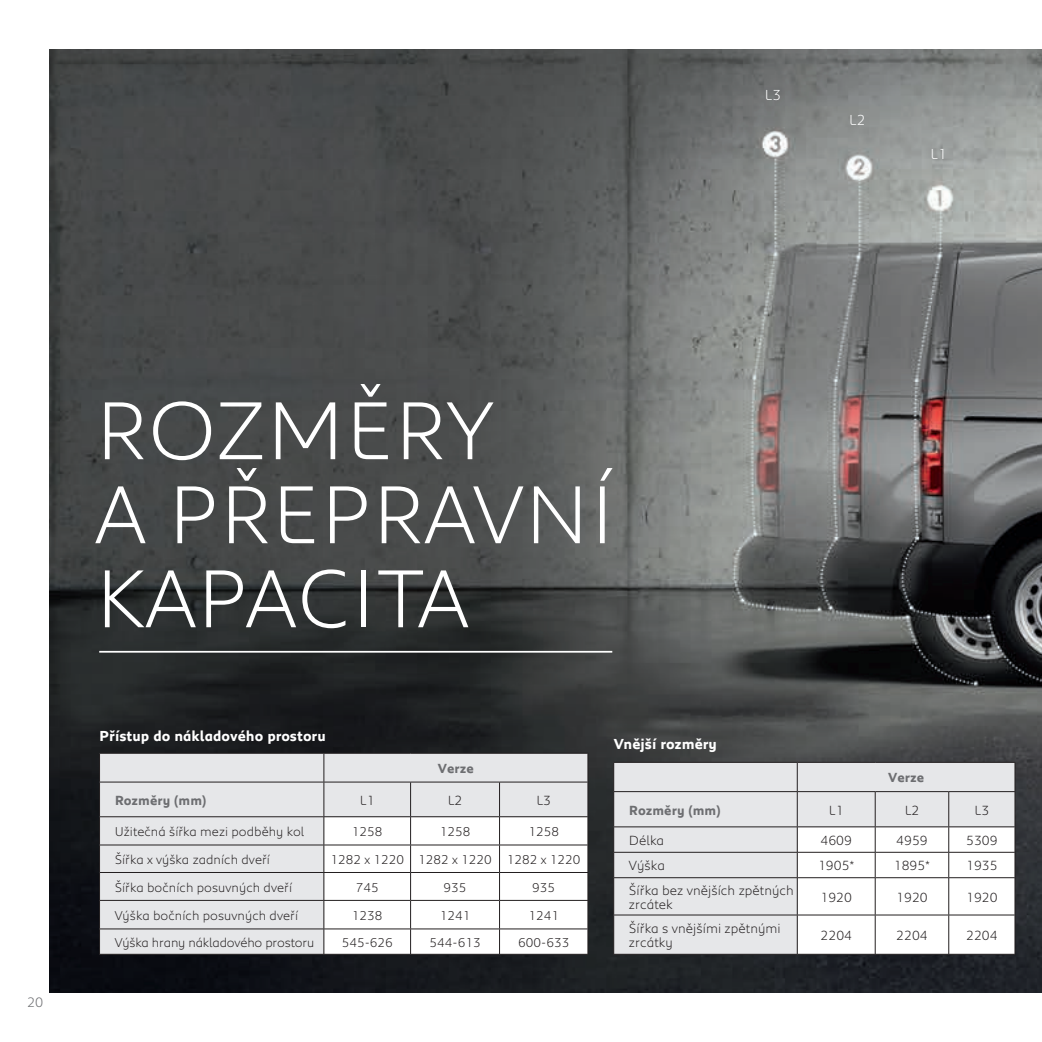
<style>
.page{position:relative;width:1042px;height:1042px;background:#fff}
.page>*{position:absolute;margin:0;border:0;box-sizing:border-box;transform-origin:0 0}
.t1{font:300 84px/84px "Peugeot";letter-spacing:.01em;color:#fff}
.t2{font:700 14.88px "Peugeot";color:#fff}
.t3{font:300 14.88px "Peugeot";color:#fff}
.t4{font:300 14px "Peugeot";color:#6d6e71}
.t5{font:300 13.65px/14.5px "Peugeot";letter-spacing:.005em;color:#231f20}
.t6{font:700 13.65px "Peugeot";letter-spacing:.005em;color:#6d6e71}
.t7{font:700 13.47px "Peugeot";letter-spacing:.005em;color:#6d6e71}
.t8{font:300 13.12px "Peugeot";letter-spacing:.005em;color:#231f20}
</style>
<div class="page">
<img style="left:50px;top:50px;width:992px;height:942px">
<hr style="left:99px;top:651px;width:513px;height:1px;background:#fff">
<div style="left:614px;top:763px;width:400px;height:191px;background:#e6e7e9"></div>
<hr style="left:613px;top:762px;width:184px;height:1px;background:#231f20">
<svg style="left:613px;top:762px;width:1px;height:29px"></svg>
<hr style="left:797px;top:762px;width:78px;height:1px;background:#231f20">
<svg style="left:797px;top:762px;width:1px;height:29px"></svg>
<hr style="left:875px;top:762px;width:140px;height:1px;background:#231f20">
<svg style="left:1014px;top:762px;width:1px;height:29px"></svg>
<hr style="left:613px;top:791px;width:184px;height:1px;background:#231f20">
<hr style="left:613px;top:792px;width:1px;height:34px;background:#231f20">
<hr style="left:797px;top:791px;width:78px;height:1px;background:#231f20">
<hr style="left:797px;top:792px;width:1px;height:34px;background:#231f20">
<hr style="left:875px;top:791px;width:74px;height:1px;background:#231f20">
<hr style="left:875px;top:792px;width:1px;height:34px;background:#231f20">
<hr style="left:949px;top:791px;width:66px;height:1px;background:#231f20">
<hr style="left:948px;top:792px;width:1px;height:34px;background:#231f20">
<hr style="left:1014px;top:792px;width:1px;height:34px;background:#231f20">
<hr style="left:613px;top:826px;width:184px;height:1px;background:#231f20">
<hr style="left:797px;top:826px;width:78px;height:1px;background:#231f20">
<hr style="left:875px;top:826px;width:74px;height:1px;background:#231f20">
<hr style="left:949px;top:826px;width:66px;height:1px;background:#231f20">
<hr style="left:613px;top:852px;width:184px;height:1px;background:#231f20">
<svg style="left:613px;top:827px;width:1px;height:50px"></svg>
<svg style="left:797px;top:827px;width:218px;height:127px"></svg>
<hr style="left:613px;top:877px;width:184px;height:1px;background:#231f20">
<hr style="left:613px;top:878px;width:1px;height:36px;background:#231f20">
<hr style="left:797px;top:877px;width:78px;height:1px;background:#231f20">
<hr style="left:797px;top:878px;width:1px;height:36px;background:#231f20">
<hr style="left:875px;top:877px;width:74px;height:1px;background:#231f20">
<hr style="left:875px;top:878px;width:1px;height:36px;background:#231f20">
<hr style="left:949px;top:877px;width:66px;height:1px;background:#231f20">
<hr style="left:948px;top:878px;width:1px;height:36px;background:#231f20">
<hr style="left:1014px;top:878px;width:1px;height:36px;background:#231f20">
<hr style="left:613px;top:914px;width:184px;height:1px;background:#231f20">
<hr style="left:613px;top:915px;width:1px;height:39px;background:#231f20">
<hr style="left:797px;top:914px;width:78px;height:1px;background:#231f20">
<hr style="left:797px;top:915px;width:1px;height:39px;background:#231f20">
<hr style="left:875px;top:914px;width:74px;height:1px;background:#231f20">
<hr style="left:875px;top:915px;width:1px;height:39px;background:#231f20">
<hr style="left:949px;top:914px;width:66px;height:1px;background:#231f20">
<hr style="left:948px;top:915px;width:1px;height:39px;background:#231f20">
<hr style="left:1014px;top:915px;width:1px;height:39px;background:#231f20">
<hr style="left:613px;top:954px;width:184px;height:1px;background:#231f20">
<hr style="left:797px;top:954px;width:218px;height:1px;background:#231f20">
<div style="left:100px;top:754px;width:487px;height:200px;background:#e6e7e9"></div>
<hr style="left:99px;top:753px;width:225px;height:1px;background:#231f20">
<svg style="left:99px;top:753px;width:1px;height:29px"></svg>
<hr style="left:324px;top:753px;width:86px;height:1px;background:#231f20">
<svg style="left:324px;top:753px;width:1px;height:29px"></svg>
<hr style="left:410px;top:753px;width:178px;height:1px;background:#231f20">
<svg style="left:587px;top:753px;width:1px;height:29px"></svg>
<hr style="left:99px;top:782px;width:225px;height:1px;background:#231f20">
<hr style="left:99px;top:782px;width:1px;height:34px;background:#231f20">
<hr style="left:324px;top:782px;width:86px;height:1px;background:#231f20">
<hr style="left:324px;top:782px;width:1px;height:34px;background:#231f20">
<hr style="left:410px;top:782px;width:89px;height:1px;background:#231f20">
<hr style="left:410px;top:782px;width:1px;height:34px;background:#231f20">
<hr style="left:499px;top:782px;width:89px;height:1px;background:#231f20">
<hr style="left:499px;top:782px;width:1px;height:34px;background:#231f20">
<hr style="left:587px;top:782px;width:1px;height:34px;background:#231f20">
<hr style="left:99px;top:816px;width:225px;height:1px;background:#231f20">
<hr style="left:324px;top:816px;width:86px;height:1px;background:#231f20">
<hr style="left:410px;top:816px;width:89px;height:1px;background:#231f20">
<hr style="left:499px;top:816px;width:89px;height:1px;background:#231f20">
<hr style="left:99px;top:844px;width:225px;height:1px;background:#231f20">
<hr style="left:99px;top:872px;width:225px;height:1px;background:#231f20">
<hr style="left:99px;top:900px;width:225px;height:1px;background:#231f20">
<hr style="left:99px;top:928px;width:225px;height:1px;background:#231f20">
<svg style="left:99px;top:817px;width:1px;height:137px"></svg>
<svg style="left:324px;top:817px;width:264px;height:137px"></svg>
<hr style="left:99px;top:954px;width:489px;height:1px;background:#231f20">
<p class="t3" style="left:765px;top:86px;width:18px">L3</p>
<p class="t3" style="left:849px;top:112px;width:18px">L2</p>
<p class="t3" style="left:930px;top:145px;width:18px">L1</p>
<p class="t4" style="left:27px;top:994px;width:18px">20</p>
<h1 class="t1" style="left:95px;top:387px;width:520px">ROZMĚRY<br>A PŘEPRAVNÍ<br>KAPACITA</h1>
<p class="t2" style="left:99px;top:730px;width:228px">Přístup do nákladového prostoru</p>
<p class="t7" style="left:438px;top:763px;width:38px">Verze</p>
<p class="t6" style="left:115px;top:795px;width:93px">Rozměry (mm)</p>
<p class="t5" style="left:360px;top:793px;width:16px">L1</p>
<p class="t5" style="left:448px;top:793px;width:16px">L2</p>
<p class="t5" style="left:536px;top:793px;width:16px">L3</p>
<p class="t8" style="left:115px;top:824px;width:191px">Užitečná šířka mezi podběhy kol</p>
<p class="t8" style="left:352px;top:824px;width:32px">1258</p>
<p class="t8" style="left:440px;top:824px;width:32px">1258</p>
<p class="t8" style="left:528px;top:824px;width:32px">1258</p>
<p class="t8" style="left:115px;top:852px;width:157px">Šířka x výška zadních dveří</p>
<p class="t8" style="left:330px;top:852px;width:251px">1282 x 1220 1282 x 1220 1282 x 1220</p>
<p class="t8" style="left:115px;top:880px;width:179px">Šířka bočních posuvných dveří</p>
<p class="t8" style="left:356px;top:880px;width:24px">745</p>
<p class="t8" style="left:444px;top:880px;width:24px">935</p>
<p class="t8" style="left:532px;top:880px;width:24px">935</p>
<p class="t8" style="left:115px;top:908px;width:185px">Výška bočních posuvných dveří</p>
<p class="t8" style="left:352px;top:908px;width:32px">1238</p>
<p class="t8" style="left:440px;top:908px;width:32px">1241</p>
<p class="t8" style="left:528px;top:908px;width:32px">1241</p>
<p class="t8" style="left:115px;top:935px;width:201px">Výška hrany nákladového prostoru</p>
<p class="t8" style="left:342px;top:935px;width:53px">545-626</p>
<p class="t8" style="left:429px;top:935px;width:53px">544-613</p>
<p class="t8" style="left:518px;top:935px;width:53px">600-633</p>
<p class="t2" style="left:614px;top:738px;width:105px">Vnější rozměry</p>
<p class="t7" style="left:888px;top:772px;width:38px">Verze</p>
<p class="t6" style="left:629px;top:805px;width:93px">Rozměry (mm)</p>
<p class="t5" style="left:829px;top:802px;width:16px">L1</p>
<p class="t5" style="left:904px;top:802px;width:16px">L2</p>
<p class="t5" style="left:974px;top:802px;width:16px">L3</p>
<p class="t5" style="left:629px;top:833px;width:37px">Délka</p>
<p class="t5" style="left:820px;top:833px;width:33px">4609</p>
<p class="t5" style="left:896px;top:833px;width:33px">4959</p>
<p class="t5" style="left:966px;top:833px;width:33px">5309</p>
<p class="t5" style="left:629px;top:858px;width:38px">Výška</p>
<p class="t5" style="left:818px;top:858px;width:38px">1905*</p>
<p class="t5" style="left:894px;top:858px;width:38px">1895*</p>
<p class="t5" style="left:966px;top:858px;width:33px">1935</p>
<p class="t5" style="left:629px;top:882px;width:166px">Šířka bez vnějších zpětných zrcátek</p>
<p class="t5" style="left:820px;top:890px;width:33px">1920</p>
<p class="t5" style="left:896px;top:890px;width:33px">1920</p>
<p class="t5" style="left:966px;top:890px;width:33px">1920</p>
<p class="t5" style="left:629px;top:921px;width:153px">Šířka s vnějšími zpětnými zrcátky</p>
<p class="t5" style="left:820px;top:928px;width:33px">2204</p>
<p class="t5" style="left:896px;top:928px;width:33px">2204</p>
<p class="t5" style="left:966px;top:928px;width:33px">2204</p>
</div>
